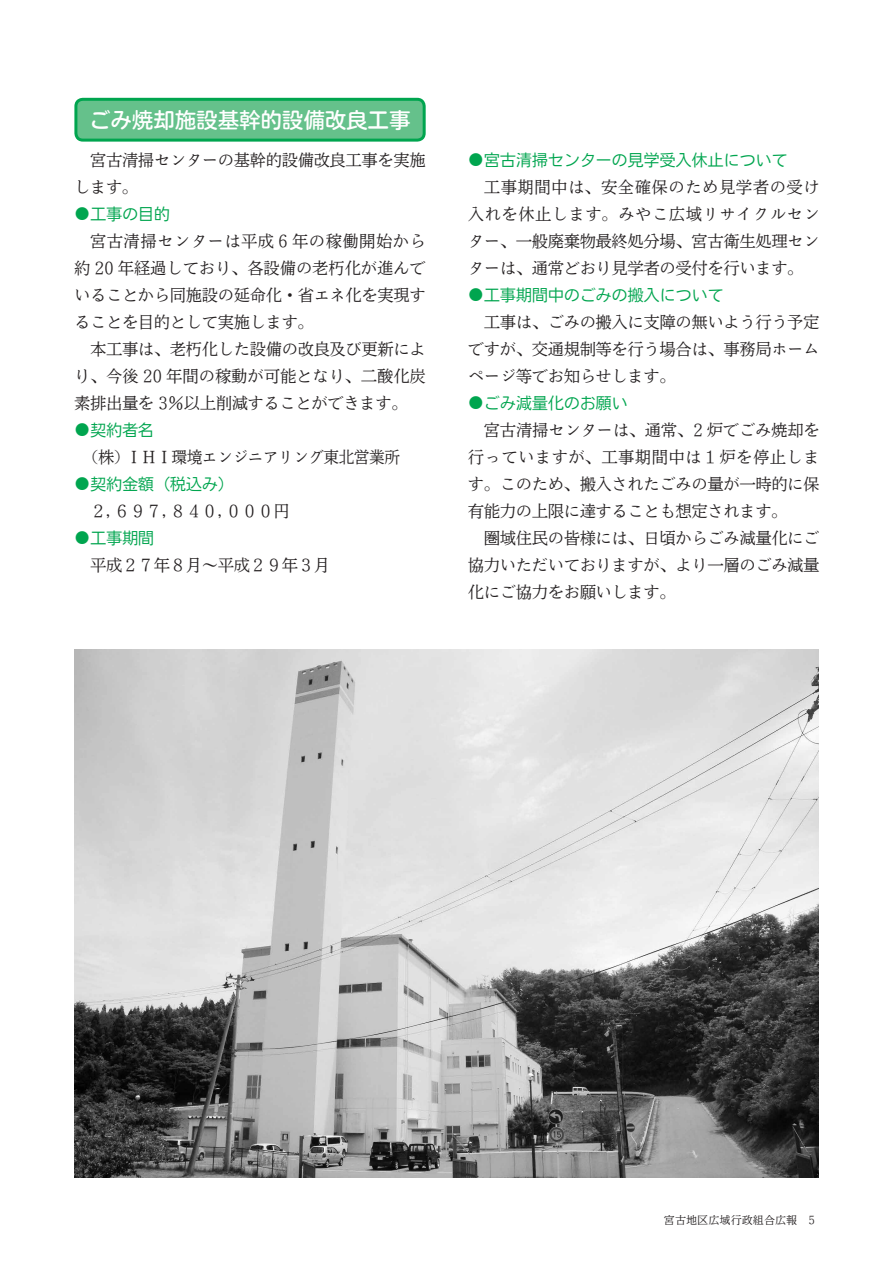
<style>
.page{position:relative;width:893px;height:1263px;background:#fff}
.page>*{position:absolute;margin:0;border:0;box-sizing:border-box;transform-origin:0 0}
.t1{font:21px "Nud Motoya Maru Std W4";letter-spacing:.02em;color:#fff}
.t2{font:15.75px/27px "Nud Motoya Mincho Std W2 b";letter-spacing:.015em;color:#231f20;text-align:justify}
.t3{font:15.75px "Nud Motoya Cedar Std W2 b";letter-spacing:.015em;color:#00a54f}
.t4{font:10.5px "Nud Motoya Mincho Std W2 b";letter-spacing:.06em;color:#231f20}
.s1{font-size:14.1px}
</style>
<div class="page">
<div style="left:76px;top:99px;width:348px;height:41px;background:#65c18b;border-radius:7px"></div>
<div style="left:74px;top:98px;width:352px;height:44px;border:3px solid #00a54f;border-radius:7px"></div>
<img style="left:74px;top:649px;width:745px;height:529px">
<h1 class="t1" style="left:89px;top:106px;width:322px">ごみ焼却施設基幹的設備改良工事</h1>
<p class="t2" style="left:74px;top:146px;width:353px;text-indent:16px">宮古清掃センターの基幹的設備改良工事を実施します。</p>
<p class="t3" style="left:75px;top:203px;width:96px"><span class="s1">●</span>工事の目的</p>
<p class="t2" style="left:74px;top:227px;width:353px;text-indent:16px">宮古清掃センターは平成 6 年の稼働開始から約 20 年経過しており、各設備の老朽化が進んでいることから同施設の延命化・省エネ化を実現することを目的として実施します。</p>
<p class="t2" style="left:74px;top:335px;width:353px;text-indent:16px">本工事は、老朽化した設備の改良及び更新により、今後 20 年間の稼動が可能となり、二酸化炭素排出量を 3％以上削減することができます。</p>
<p class="t3" style="left:75px;top:419px;width:80px"><span class="s1">●</span>契約者名</p>
<p class="t2" style="left:82px;top:443px;width:319px">（株）ＩＨＩ環境エンジニアリング東北営業所</p>
<p class="t3" style="left:75px;top:473px;width:160px"><span class="s1">●</span>契約金額（税込み）</p>
<p class="t2" style="left:90px;top:497px;width:201px">２，６９７，８４０，０００円</p>
<p class="t3" style="left:75px;top:527px;width:80px"><span class="s1">●</span>工事期間</p>
<p class="t2" style="left:90px;top:551px;width:241px">平成２７年８月～平成２９年３月</p>
<p class="t3" style="left:469px;top:149px;width:320px"><span class="s1">●</span>宮古清掃センターの見学受入休止について</p>
<p class="t2" style="left:468px;top:173px;width:353px;text-indent:16px">工事期間中は、安全確保のため見学者の受け入れを休止します。みやこ広域リサイクルセンター、一般廃棄物最終処分場、宮古衛生処理センターは、通常どおり見学者の受付を行います。</p>
<p class="t3" style="left:469px;top:284px;width:256px"><span class="s1">●</span>工事期間中のごみの搬入について</p>
<p class="t2" style="left:468px;top:308px;width:353px;text-indent:16px">工事は、ごみの搬入に支障の無いよう行う予定ですが、交通規制等を行う場合は、事務局ホームページ等でお知らせします。</p>
<p class="t3" style="left:469px;top:392px;width:160px"><span class="s1">●</span>ごみ減量化のお願い</p>
<p class="t2" style="left:468px;top:416px;width:353px;text-indent:16px">宮古清掃センターは、通常、2 炉でごみ焼却を行っていますが、工事期間中は 1 炉を停止します。このため、搬入されたごみの量が一時的に保有能力の上限に達することも想定されます。</p>
<p class="t2" style="left:468px;top:524px;width:353px;text-indent:16px">圏域住民の皆様には、日頃からごみ減量化にご協力いただいておりますが、より一層のごみ減量化にご協力をお願いします。</p>
<p class="t4" style="left:664px;top:1213px;width:152px">宮古地区広域行政組合広報 5</p>
</div>
